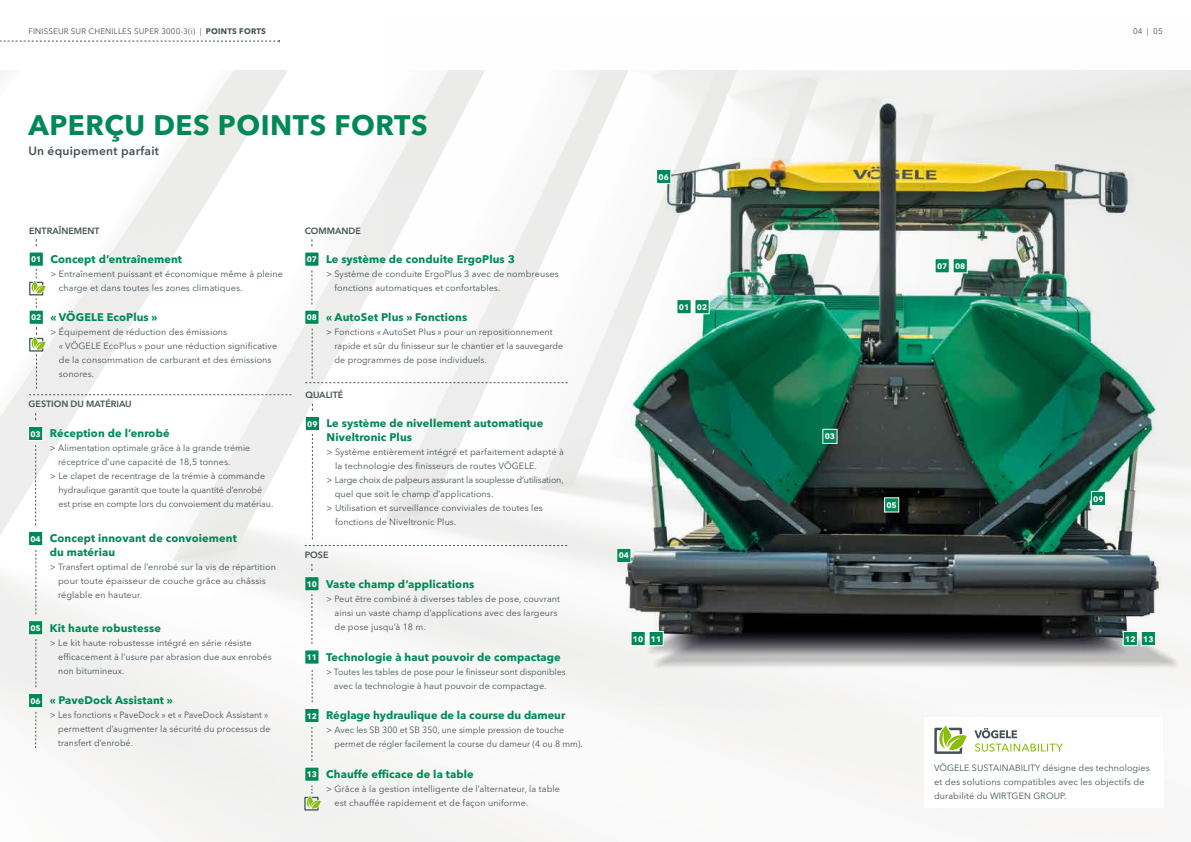
<style>
.page{position:relative;width:1191px;height:842px;background:#fff}
.page>*{position:absolute;margin:0;border:0;box-sizing:border-box;transform-origin:0 0}
.t1{font:700 28px "Avenir Next LT Pro";letter-spacing:.02em;color:#008858}
.t2{font:600 12px "Avenir Next LT Pro";letter-spacing:.02em;color:#455256}
.t3{font:700 11px/14px "Avenir Next LT Pro";letter-spacing:.01em;color:#008858}
.t4{font:9px/14px "Avenir Next LT Pro";letter-spacing:.01em;color:#455256}
.t5{font:9px/14px "Avenir Next LT Pro";letter-spacing:.01em;color:#455256;scale:.96 1}
.t6{font:9px "Avenir Next LT Pro";letter-spacing:-.01em;color:#455256}
.t7{font:9px "Avenir Next LT Pro";letter-spacing:-.02em;color:#455256}
.t8{font:600 9px "Avenir Next LT Pro";color:#455256}
.t9{font:700 8px "Avenir Next LT Pro";color:#fff}
.t10{font:8px "Avenir Next LT Pro";letter-spacing:.02em;color:#455256}
.s1{font-weight:700}
</style>
<div class="page">
<img style="left:383px;top:70px;width:808px;height:636px">
<img style="left:626px;top:103px;width:532px;height:535px">
<div style="left:694px;top:299px;width:15px;height:15px;background:#008858;border:1px solid #fff"></div>
<div style="left:822px;top:429px;width:15px;height:15px;background:#008858;border:1px solid #fff"></div>
<div style="left:656px;top:169px;width:15px;height:15px;background:#008858;border:1px solid #fff"></div>
<div style="left:952px;top:258px;width:15px;height:15px;background:#008858;border:1px solid #fff"></div>
<div style="left:1090px;top:491px;width:16px;height:15px;background:#008858;border:1px solid #fff"></div>
<div style="left:630px;top:631px;width:15px;height:15px;background:#008858;border:1px solid #fff"></div>
<div style="left:648px;top:631px;width:16px;height:15px;background:#008858;border:1px solid #fff"></div>
<div style="left:1122px;top:631px;width:15px;height:15px;background:#008858;border:1px solid #fff"></div>
<div style="left:1140px;top:631px;width:16px;height:15px;background:#008858;border:1px solid #fff"></div>
<div style="left:934px;top:258px;width:15px;height:15px;background:#008858;border:1px solid #fff"></div>
<div style="left:884px;top:497px;width:15px;height:15px;background:#008858;border:1px solid #fff"></div>
<div style="left:616px;top:548px;width:15px;height:15px;background:#008858;border:1px solid #fff"></div>
<svg style="left:0;top:40px;width:280px;height:2px"></svg>
<svg style="left:934px;top:725px;width:33px;height:29px"></svg>
<svg style="left:974px;top:728px;width:89px;height:24px"></svg>
<div style="left:29px;top:310px;width:15px;height:15px;background:#008858;border:1px solid #fff"></div>
<div style="left:29px;top:252px;width:15px;height:15px;background:#008858;border:1px solid #fff"></div>
<div style="left:676px;top:299px;width:15px;height:15px;background:#008858;border:1px solid #fff"></div>
<div style="left:304px;top:310px;width:15px;height:15px;background:#008858;border:1px solid #fff"></div>
<div style="left:304px;top:252px;width:15px;height:15px;background:#008858;border:1px solid #fff"></div>
<svg style="left:312px;top:270px;width:1px;height:34px"></svg>
<svg style="left:305px;top:545px;width:262px;height:1px"></svg>
<div style="left:304px;top:576px;width:15px;height:15px;background:#008858;border:1px solid #fff"></div>
<svg style="left:312px;top:594px;width:1px;height:50px"></svg>
<div style="left:304px;top:708px;width:15px;height:15px;background:#008858;border:1px solid #fff"></div>
<svg style="left:312px;top:727px;width:1px;height:34px"></svg>
<div style="left:304px;top:766px;width:15px;height:16px;background:#008858;border:1px solid #fff"></div>
<svg style="left:312px;top:670px;width:1px;height:32px"></svg>
<div style="left:304px;top:649px;width:15px;height:16px;background:#008858;border:1px solid #fff"></div>
<svg style="left:304px;top:785px;width:17px;height:25px"></svg>
<div style="left:28px;top:693px;width:15px;height:15px;background:#008858;border:1px solid #fff"></div>
<svg style="left:35px;top:712px;width:1px;height:36px"></svg>
<div style="left:28px;top:620px;width:15px;height:15px;background:#008858;border:1px solid #fff"></div>
<svg style="left:36px;top:639px;width:1px;height:48px"></svg>
<div style="left:28px;top:531px;width:15px;height:15px;background:#008858;border:1px solid #fff"></div>
<svg style="left:36px;top:550px;width:1px;height:64px"></svg>
<svg style="left:35px;top:445px;width:1px;height:80px"></svg>
<div style="left:28px;top:426px;width:15px;height:15px;background:#008858;border:1px solid #fff"></div>
<div style="left:305px;top:416px;width:15px;height:15px;background:#008858;border:1px solid #fff"></div>
<svg style="left:312px;top:434px;width:1px;height:105px"></svg>
<svg style="left:305px;top:329px;width:262px;height:54px"></svg>
<svg style="left:29px;top:269px;width:17px;height:39px"></svg>
<svg style="left:29px;top:327px;width:262px;height:68px"></svg>
<p class="t10" style="left:28px;top:27px;width:239px">FINISSEUR SUR CHENILLES SUPER 3000-3(i) | <span class="s1">POINTS FORTS</span></p>
<h1 class="t1" style="left:28px;top:108px;width:401px">APERÇU DES POINTS FORTS</h1>
<h2 class="t2" style="left:28px;top:143px;width:132px">Un équipement parfait</h2>
<p class="t8" style="left:29px;top:225px;width:72px">ENTRAÎNEMENT</p>
<p class="t3" style="left:50px;top:252px;width:133px">Concept d’entraînement</p>
<p class="t4" style="left:59px;top:267px;width:225px;text-indent:-8px">&gt; Entraînement puissant et économique même à pleine charge et dans toutes les zones climatiques.</p>
<p class="t9" style="left:31px;top:254px;width:12px">01</p>
<p class="t9" style="left:31px;top:313px;width:12px">02</p>
<p class="t3" style="left:50px;top:310px;width:108px">« VÖGELE EcoPlus »</p>
<p class="t4" style="left:59px;top:325px;width:220px;text-indent:-8px">&gt; Équipement de réduction des émissions<br>« VÖGELE EcoPlus » pour une réduction significative de la consommation de carburant et des émissions sonores.</p>
<p class="t8" style="left:29px;top:399px;width:105px">GESTION DU MATÉRIAU</p>
<p class="t9" style="left:30px;top:429px;width:12px">03</p>
<p class="t3" style="left:50px;top:426px;width:121px">Réception de l’enrobé</p>
<p class="t4" style="left:50px;top:441px;width:202px">&gt; Alimentation optimale grâce à la grande trémie</p>
<p class="t4" style="left:58px;top:455px;width:174px">réceptrice d’une capacité de 18,5 tonnes.</p>
<p class="t4" style="left:50px;top:469px;width:217px">&gt; Le clapet de recentrage de la trémie à commande</p>
<p class="t6" style="left:58px;top:485px;width:205px">hydraulique garantit que toute la quantité d’enrobé</p>
<p class="t6" style="left:58px;top:499px;width:216px">est prise en compte lors du convoiement du matériau.</p>
<p class="t9" style="left:30px;top:534px;width:12px">04</p>
<p class="t3" style="left:50px;top:531px;width:188px">Concept innovant de convoiement du matériau</p>
<p class="t4" style="left:58px;top:560px;width:219px;text-indent:-8px">&gt; Transfert optimal de l’enrobé sur la vis de répartition pour toute épaisseur de couche grâce au châssis réglable en hauteur.</p>
<p class="t9" style="left:30px;top:623px;width:12px">05</p>
<p class="t3" style="left:50px;top:621px;width:113px">Kit haute robustesse</p>
<p class="t4" style="left:58px;top:635px;width:215px;text-indent:-8px">&gt; Le kit haute robustesse intégré en série résiste efficacement à l’usure par abrasion due aux enrobés non bitumineux.</p>
<p class="t9" style="left:30px;top:696px;width:12px">06</p>
<p class="t3" style="left:50px;top:693px;width:124px">« PaveDock Assistant »</p>
<p class="t4" style="left:58px;top:708px;width:214px;text-indent:-8px">&gt; Les fonctions « PaveDock » et « PaveDock Assistant » permettent d’augmenter la sécurité du processus de transfert d’enrobé.</p>
<p class="t8" style="left:305px;top:225px;width:58px">COMMANDE</p>
<p class="t9" style="left:307px;top:254px;width:12px">07</p>
<p class="t9" style="left:307px;top:313px;width:12px">08</p>
<p class="t3" style="left:326px;top:252px;width:190px">Le système de conduite ErgoPlus 3</p>
<p class="t4" style="left:334px;top:267px;width:226px;text-indent:-8px">&gt; Système de conduite ErgoPlus 3 avec de nombreuses fonctions automatiques et confortables.</p>
<p class="t3" style="left:326px;top:310px;width:143px">« AutoSet Plus » Fonctions</p>
<p class="t4" style="left:334px;top:325px;width:230px;text-indent:-8px">&gt; Fonctions « AutoSet Plus » pour un repositionnement rapide et sûr du finisseur sur le chantier et la sauvegarde de programmes de pose individuels.</p>
<p class="t8" style="left:305px;top:389px;width:40px">QUALITÉ</p>
<p class="t3" style="left:326px;top:416px;width:218px">Le système de nivellement automatique<br>Niveltronic Plus</p>
<p class="t4" style="left:326px;top:445px;width:239px">&gt; Système entièrement intégré et parfaitement adapté à</p>
<p class="t4" style="left:335px;top:459px;width:203px">la technologie des finisseurs de routes VÖGELE.</p>
<p class="t7" style="left:326px;top:475px;width:239px">&gt; Large choix de palpeurs assurant la souplesse d’utilisation,</p>
<p class="t4" style="left:335px;top:487px;width:160px">quel que soit le champ d’applications.</p>
<p class="t4" style="left:326px;top:501px;width:218px">&gt; Utilisation et surveillance conviviales de toutes les</p>
<p class="t4" style="left:335px;top:515px;width:123px">fonctions de Niveltronic Plus.</p>
<p class="t9" style="left:307px;top:419px;width:12px">09</p>
<p class="t8" style="left:305px;top:550px;width:25px">POSE</p>
<p class="t9" style="left:307px;top:579px;width:12px">10</p>
<p class="t3" style="left:326px;top:577px;width:150px">Vaste champ d’applications</p>
<p class="t4" style="left:334px;top:591px;width:227px;text-indent:-8px">&gt; Peut être combiné à diverses tables de pose, couvrant ainsi un vaste champ d’applications avec des largeurs de pose jusqu’à 18 m.</p>
<p class="t9" style="left:307px;top:652px;width:12px">11</p>
<p class="t3" style="left:326px;top:650px;width:236px">Technologie à haut pouvoir de compactage</p>
<p class="t5" style="left:334px;top:665px;width:243px;text-indent:-8px">&gt; Toutes les tables de pose pour le finisseur sont disponibles avec la technologie à haut pouvoir de compactage.</p>
<p class="t9" style="left:307px;top:711px;width:12px">12</p>
<p class="t3" style="left:326px;top:708px;width:241px">Réglage hydraulique de la course du dameur</p>
<p class="t4" style="left:334px;top:723px;width:250px;text-indent:-8px">&gt; Avec les SB 300 et SB 350, une simple pression de touche permet de régler facilement la course du dameur (4 ou 8 mm).</p>
<p class="t9" style="left:307px;top:769px;width:12px">13</p>
<p class="t3" style="left:326px;top:767px;width:149px">Chauffe efficace de la table</p>
<p class="t4" style="left:334px;top:782px;width:227px;text-indent:-8px">&gt; Grâce à la gestion intelligente de l’alternateur, la table est chauffée rapidement et de façon uniforme.</p>
<p class="t9" style="left:658px;top:172px;width:12px">06</p>
<p class="t9" style="left:679px;top:302px;width:12px">01</p>
<p class="t9" style="left:697px;top:302px;width:12px">02</p>
<p class="t9" style="left:618px;top:551px;width:12px">04</p>
<p class="t9" style="left:937px;top:261px;width:12px">07</p>
<p class="t9" style="left:955px;top:261px;width:12px">08</p>
<p class="t9" style="left:824px;top:432px;width:12px">03</p>
<p class="t9" style="left:886px;top:500px;width:12px">05</p>
<p class="t10" style="left:1133px;top:27px;width:31px">04 | 05</p>
<p class="t9" style="left:1093px;top:494px;width:12px">09</p>
<p class="t9" style="left:633px;top:634px;width:30px">10 11</p>
<p class="t9" style="left:1125px;top:634px;width:30px">12 13</p>
<p class="t4" style="left:934px;top:761px;width:217px">VÖGELE SUSTAINABILITY désigne des technologies et des solutions compatibles avec les objectifs de durabilité du WIRTGEN GROUP.</p>
</div>
